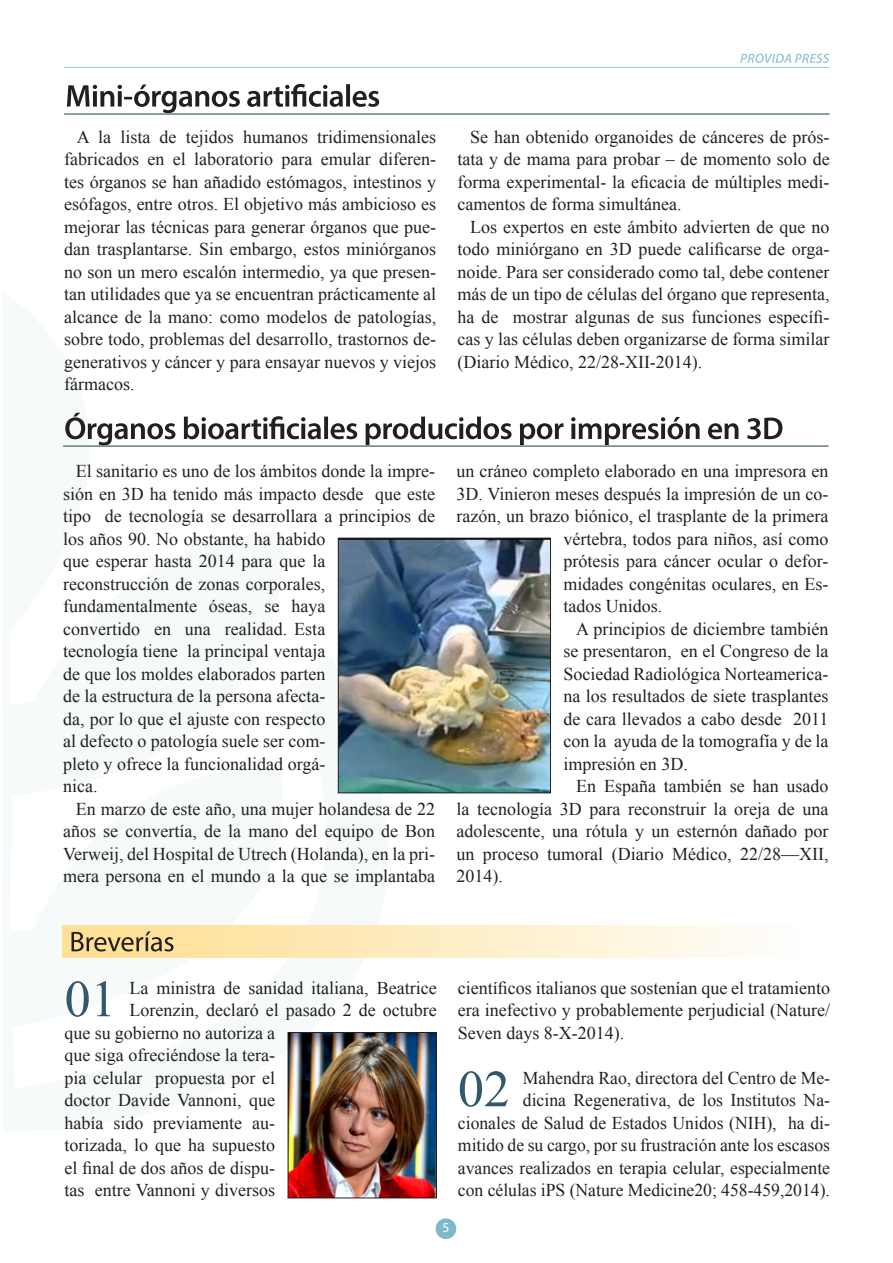
<style>
.page{position:relative;width:893px;height:1263px;background:#fff}
.page>*{position:absolute;margin:0;border:0;box-sizing:border-box;transform-origin:0 0}
.t1{font:52.05px "Times New Roman";color:#34576c}
.t2{font:18px/22.5px "Times New Roman";color:#231f20;text-align:justify}
.t3{font:13.5px "Myriad Pro";color:#fff}
</style>
<div class="page">
<div style="left:436px;top:1218px;width:20px;height:21px;background:#81b9cc;border-radius:50%"></div>
<hr style="left:64px;top:67px;width:765px;height:1px;background:#9bc8d7">
<svg style="left:740px;top:54px;width:89px;height:9px"></svg>
<svg style="left:65px;top:413px;width:717px;height:32px"></svg>
<hr style="left:63px;top:445px;width:765px;height:2px;background:#68836b">
<img style="left:340px;top:540px;width:209px;height:251px">
<div style="left:338px;top:538px;width:213px;height:255px;border:1px solid #231f20"></div>
<svg style="left:67px;top:84px;width:312px;height:29px"></svg>
<hr style="left:64px;top:113px;width:766px;height:2px;background:#68836b">
<div style="left:63px;top:926px;width:767px;height:31px;background:linear-gradient(to right,#fedc8d,#feffff)"></div>
<svg style="left:72px;top:931px;width:102px;height:20px;background:#bea774"></svg>
<img style="left:290px;top:1034px;width:145px;height:162px">
<div style="left:288px;top:1032px;width:149px;height:166px;border:1px solid #231f20"></div>
<p class="t2" style="left:64px;top:125px;width:374px;text-indent:13px">A la lista de tejidos humanos tridimensionales fabricados en el laboratorio para emular diferen&shy;tes órganos se han añadido estómagos, intestinos y esófagos, entre otros. El objetivo más ambicioso es mejorar las técnicas para generar órganos que pue&shy;dan trasplantarse. Sin embargo, estos miniórganos no son un mero escalón intermedio, ya que presen&shy;tan utilidades que ya se encuentran prácticamente al alcance de la mano: como modelos de patologías, sobre todo, problemas del desarrollo, trastornos de&shy;generativos y cáncer y para ensayar nuevos y viejos fármacos.</p>
<p class="t2" style="left:457px;top:125px;width:374px;text-indent:13px">Se han obtenido organoides de cánceres de prós&shy;tata y de mama para probar – de momento solo de forma experimental- la eficacia de múltiples medi&shy;camentos de forma simultánea.</p>
<p class="t2" style="left:457px;top:215px;width:374px;text-indent:13px">Los expertos en este ámbito advierten de que no todo miniórgano en 3D puede calificarse de orga&shy;noide. Para ser considerado como tal, debe contener más de un tipo de células del órgano que representa, ha de mostrar algunas de sus funciones específi&shy;cas y las células deben organizarse de forma similar (Diario Médico, 22/28-XII-2014).</p>
<p class="t2" style="left:63px;top:460px;width:374px;text-align:left;text-indent:13px">El sanitario es uno de los ámbitos donde la impre&shy;sión en 3D ha tenido más impacto desde que este tipo de tecnología se desarrollara a principios de los años 90. No obstante, ha habido<br>que esperar hasta 2014 para que la reconstrucción de zonas corporales, fundamentalmente óseas, se haya<br>convertido en una realidad. Esta<br>tecnología tiene la principal ventaja<br>de que los moldes elaborados parten<br>de la estructura de la persona afecta-<br>da, por lo que el ajuste con respecto<br>al defecto o patología suele ser com-<br>pleto y ofrece la funcionalidad orgá-<br>nica.</p>
<p class="t2" style="left:63px;top:797px;width:374px;text-indent:13px">En marzo de este año, una mujer holandesa de 22 años se convertía, de la mano del equipo de Bon Verweij, del Hospital de Utrech (Holanda), en la pri&shy;mera persona en el mundo a la que se implantaba</p>
<p class="t2" style="left:456px;top:460px;width:374px">un cráneo completo elaborado en una impresora en</p>
<p class="t2" style="left:456px;top:482px;width:374px">3D. Vinieron meses después la impresión de un co-</p>
<p class="t2" style="left:456px;top:505px;width:374px">razón, un brazo biónico, el trasplante de la primera</p>
<p class="t2" style="left:563px;top:527px;width:267px">vértebra, todos para niños, así como</p>
<p class="t2" style="left:563px;top:550px;width:267px">prótesis para cáncer ocular o defor-</p>
<p class="t2" style="left:563px;top:572px;width:267px">midades congénitas oculares, en Es-</p>
<p class="t2" style="left:563px;top:595px;width:100px">tados Unidos.</p>
<p class="t2" style="left:563px;top:617px;width:267px;text-indent:13px">A principios de diciembre también se presentaron, en el Congreso de la Sociedad Radiológica Norteamerica&shy;na los resultados de siete trasplantes de cara llevados a cabo desde 2011 con la ayuda de la tomografía y de la impresión en 3D.</p>
<p class="t2" style="left:456px;top:775px;width:374px;text-indent:120px">En España también se han usado la tecnología 3D para reconstruir la oreja de una adolescente, una rótula y un esternón dañado por un proceso tumoral (Diario Médico, 22/28—XII, 2014).</p>
<p class="t1" style="left:65px;top:964px;width:53px">01</p>
<p class="t2" style="left:130px;top:976px;width:309px">La ministra de sanidad italiana, Beatrice</p>
<p class="t2" style="left:130px;top:999px;width:309px">Lorenzin, declaró el pasado 2 de octubre</p>
<p class="t2" style="left:65px;top:1021px;width:212px">que su gobierno no autoriza a</p>
<p class="t2" style="left:65px;top:1044px;width:212px">que siga ofreciéndose la tera-</p>
<p class="t2" style="left:65px;top:1066px;width:212px">pia celular propuesta por el</p>
<p class="t2" style="left:65px;top:1089px;width:212px">doctor Davide Vannoni, que</p>
<p class="t2" style="left:65px;top:1111px;width:212px">había sido previamente au-</p>
<p class="t2" style="left:65px;top:1134px;width:212px">torizada, lo que ha supuesto</p>
<p class="t2" style="left:65px;top:1156px;width:212px">el final de dos años de dispu-</p>
<p class="t2" style="left:65px;top:1179px;width:212px">tas entre Vannoni y diversos</p>
<p class="t3" style="left:442px;top:1219px;width:8px">5</p>
<p class="t2" style="left:458px;top:976px;width:374px">científicos italianos que sostenían que el tratamiento era inefectivo y probablemente perjudicial (Nature/ Seven days 8-X-2014).</p>
<p class="t1" style="left:458px;top:1054px;width:53px">02</p>
<p class="t2" style="left:458px;top:1066px;width:374px;text-align:right">Mahendra Rao, directora del Centro de Me-<br>dicina Regenerativa, de los Institutos Na-<br>cionales de Salud de Estados Unidos (NIH), ha di&shy;mitido de su cargo, por su frustración ante los escasos avances realizados en terapia celular, especialmente con células iPS (Nature Medicine20; 458-459,2014).</p>
</div>
